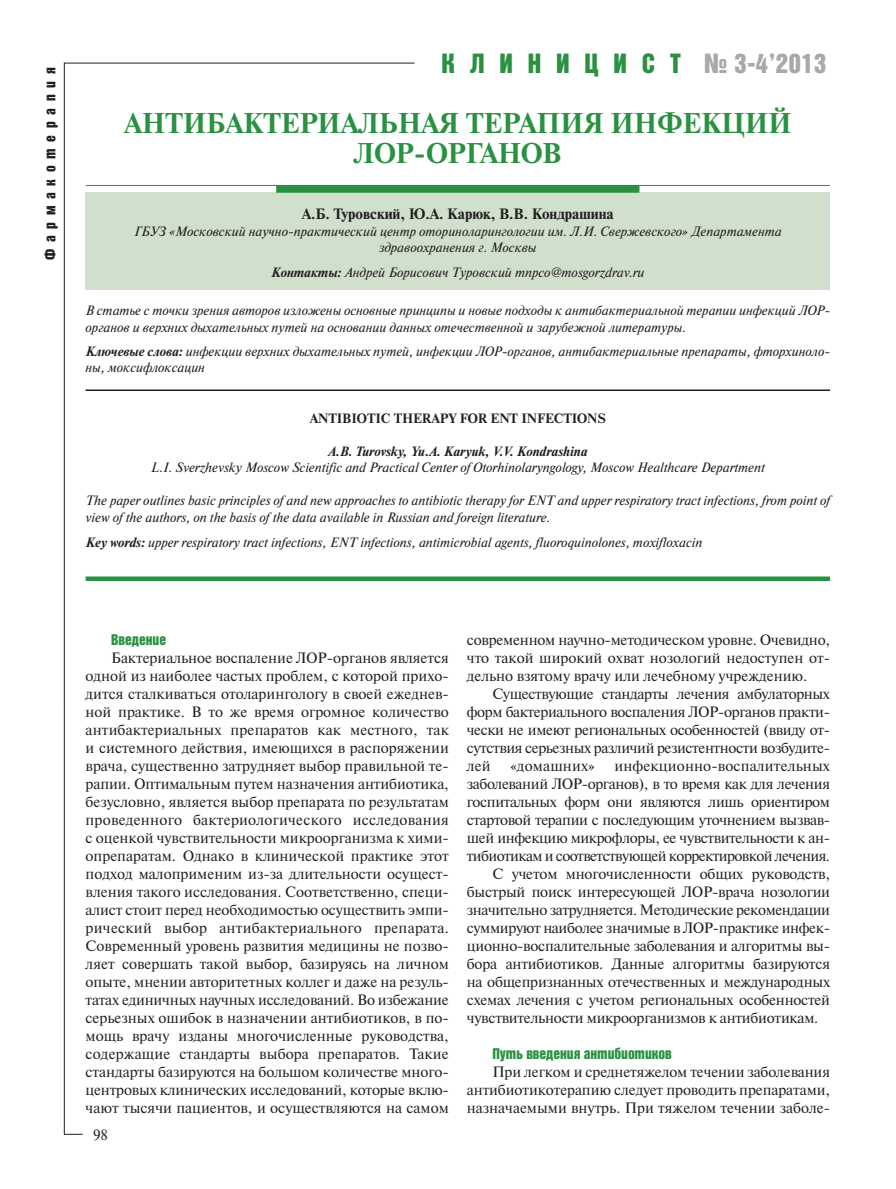
<style>
.page{position:relative;width:896px;height:1189px;background:#fff}
.page>*{position:absolute;margin:0;border:0;box-sizing:border-box;transform-origin:0 0}
.t1{font:700 28.5px/30px "Newton C";color:#2a9141;text-align:center}
.t2{font:27px "Bastion Kontrast Alt C";letter-spacing:.55em;color:#2a9141}
.t3{font:15px/18px "Newton C";letter-spacing:-.015em;color:#231f20;text-align:justify}
.t4{font:15px "Newton C";letter-spacing:-.04em;color:#231f20}
.t5{font:700 15px "Newton C";color:#231f20}
.t6{font:15px "Newton C";letter-spacing:.01em;color:#231f20}
.t7{font:15px "Bastion Kontrast Alt C";color:#2a9141}
.t8{font:15px "Bastion Kontrast Alt C";letter-spacing:.45em;color:#231f20}
.t9{font:italic 13.5px/16.5px "Newton C";color:#231f20}
.t10{font:italic 700 13.5px "Newton C";color:#231f20}
.t11{font:700 13.5px "Newton C";color:#231f20}
.s1{color:#a8a9ad}
.s2{font-weight:700}
</style>
<div class="page">
<svg style="left:64px;top:63px;width:351px;height:1071px"></svg>
<div style="left:86px;top:193px;width:744px;height:97px;background:#d1e0cd"></div>
<div style="left:276px;top:185px;width:363px;height:8px;background:#2a9141"></div>
<hr style="left:86px;top:185px;width:744px;height:1px;background:#2a9141">
<hr style="left:86px;top:389px;width:744px;height:2px;background:#231f20">
<div style="left:86px;top:576px;width:744px;height:5px;background:#2a9141"></div>
<p class="t8" style="left:45px;top:260px;width:194px;rotate:-90deg">Фармакотерапия</p>
<h2 class="t2" style="left:441px;top:54px;width:386px">КЛИНИЦИСТ <span class="s1">№ 3-4’2013</span></h2>
<h1 class="t1" style="left:124px;top:110px;width:669px">АНТИБАКТЕРИАЛЬНАЯ ТЕРАПИЯ ИНФЕКЦИЙ<br>ЛОР-ОРГАНОВ</h1>
<p class="t5" style="left:302px;top:208px;width:313px">А.Б. Туровский, Ю.А. Карюк, В.В. Кондрашина</p>
<p class="t9" style="left:134px;top:224px;width:649px;text-align:center">ГБУЗ «Московский научно-практический центр оториноларингологии им. Л.И. Свержевского» Департамента здравоохранения г. Москвы</p>
<p class="t9" style="left:271px;top:266px;width:375px"><span class="s2">Контакты:</span> Андрей Борисович Туровский mnpco@mosgorzdrav.ru</p>
<p class="t9" style="left:86px;top:303px;width:746px">В статье с точки зрения авторов изложены основные принципы и новые подходы к антибактериальной терапии инфекций ЛОР&shy;органов и верхних дыхательных путей на основании данных отечественной и зарубежной литературы.</p>
<p class="t9" style="left:86px;top:345px;width:746px"><span class="s2">Ключевые слова:</span> инфекции верхних дыхательных путей, инфекции ЛОР-органов, антибактериальные препараты, фторхиноло&shy;ны, моксифлоксацин</p>
<p class="t11" style="left:310px;top:413px;width:297px">ANTIBIOTIC THERAPY FOR ENT INFECTIONS</p>
<p class="t10" style="left:328px;top:446px;width:261px">A.B. Turovsky, Yu.A. Karyuk, V.V. Kondrashina</p>
<p class="t9" style="left:151px;top:460px;width:615px">L.I. Sverzhevsky Moscow Scientific and Practical Center of Otorhinolaryngology, Moscow Healthcare Department</p>
<p class="t9" style="left:86px;top:493px;width:746px">The paper outlines basic principles of and new approaches to antibiotic therapy for ENT and upper respiratory tract infections, from point of view of the authors, on the basis of the data available in Russian and foreign literature.</p>
<p class="t9" style="left:86px;top:535px;width:618px"><span class="s2">Key words:</span> upper respiratory tract infections, ENT infections, antimicrobial agents, fluoroquinolones, moxifloxacin</p>
<p class="t7" style="left:111px;top:634px;width:56px">Введение</p>
<p class="t3" style="left:86px;top:650px;width:365px;text-indent:26px">Бактериальное воспаление ЛОР-органов является одной из наиболее частых проблем, с которой прихо&shy;дится сталкиваться отоларингологу в своей ежеднев&shy;ной практике. В то же время огромное количество антибактериальных препаратов как местного, так и системного действия, имеющихся в распоряжении врача, существенно затрудняет выбор правильной те&shy;рапии. Оптимальным путем назначения антибиотика, безусловно, является выбор препарата по результатам проведенного бактериологического исследования с оценкой чувствительности микроорганизма к хими&shy;опрепаратам. Однако в клинической практике этот подход малоприменим из-за длительности осущест&shy;вления такого исследования. Соответственно, специ&shy;алист стоит перед необходимостью осуществить эмпи&shy;рический выбор антибактериального препарата.<br>Современный уровень развития медицины не позво&shy;ляет совершать такой выбор, базируясь на личном опыте, мнении авторитетных коллег и даже на резуль&shy;татах единичных научных исследований. Во избежание серьезных ошибок в назначении антибиотиков, в по&shy;мощь врачу изданы многочисленные руководства, содержащие стандарты выбора препаратов. Такие стандарты базируются на большом количестве много&shy;центровых клинических исследований, которые вклю&shy;чают тысячи пациентов, и осуществляются на самом</p>
<p class="t3" style="left:93px;top:1127px;width:17px">98</p>
<p class="t3" style="left:467px;top:632px;width:365px">современном научно-методическом уровне. Очевидно, что такой широкий охват нозологий недоступен от&shy;дельно взятому врачу или лечебному учреждению.</p>
<p class="t3" style="left:467px;top:686px;width:365px;text-indent:26px">Существующие стандарты лечения амбулаторных форм бактериального воспаления ЛОР-органов практи&shy;чески не имеют региональных особенностей (ввиду от&shy;сутствия серьезных различий резистентности возбудите&shy;лей</p>
<p class="t6" style="left:510px;top:761px;width:87px">«домашних»</p>
<p class="t6" style="left:614px;top:761px;width:217px">инфекционно-воспалительных</p>
<p class="t3" style="left:467px;top:776px;width:365px">заболеваний ЛОР-органов), в то время как для лечения</p>
<p class="t3" style="left:467px;top:794px;width:365px">госпитальных форм они являются лишь ориентиром</p>
<p class="t3" style="left:467px;top:812px;width:365px">стартовой терапии с последующим уточнением вызвав-</p>
<p class="t3" style="left:467px;top:830px;width:365px">шей инфекцию микрофлоры, ее чувствительности к ан-</p>
<p class="t4" style="left:467px;top:851px;width:365px">тибиотикам и соответствующей корректировкой лечения.</p>
<p class="t3" style="left:492px;top:866px;width:339px">С учетом многочисленности общих руководств,</p>
<p class="t3" style="left:467px;top:884px;width:365px">быстрый поиск интересующей ЛОР-врача нозологии</p>
<p class="t3" style="left:467px;top:902px;width:365px">значительно затрудняется. Методические рекомендации</p>
<p class="t3" style="left:467px;top:920px;width:365px">суммируют наиболее значимые в ЛОР-практике инфек-</p>
<p class="t3" style="left:467px;top:938px;width:365px">ционно-воспалительные заболевания и алгоритмы вы-</p>
<p class="t3" style="left:467px;top:956px;width:365px">бора антибиотиков. Данные алгоритмы базируются</p>
<p class="t3" style="left:467px;top:974px;width:365px">на общепризнанных отечественных и международных</p>
<p class="t3" style="left:467px;top:992px;width:365px">схемах лечения с учетом региональных особенностей</p>
<p class="t3" style="left:467px;top:1010px;width:353px">чувствительности микроорганизмов к антибиотикам.</p>
<p class="t7" style="left:492px;top:1048px;width:181px">Путь введения антибиотиков</p>
<p class="t3" style="left:467px;top:1064px;width:365px;text-indent:26px">При легком и среднетяжелом течении заболевания антибиотикотерапию следует проводить препаратами, назначаемыми внутрь. При тяжелом течении заболе-</p>
</div>
